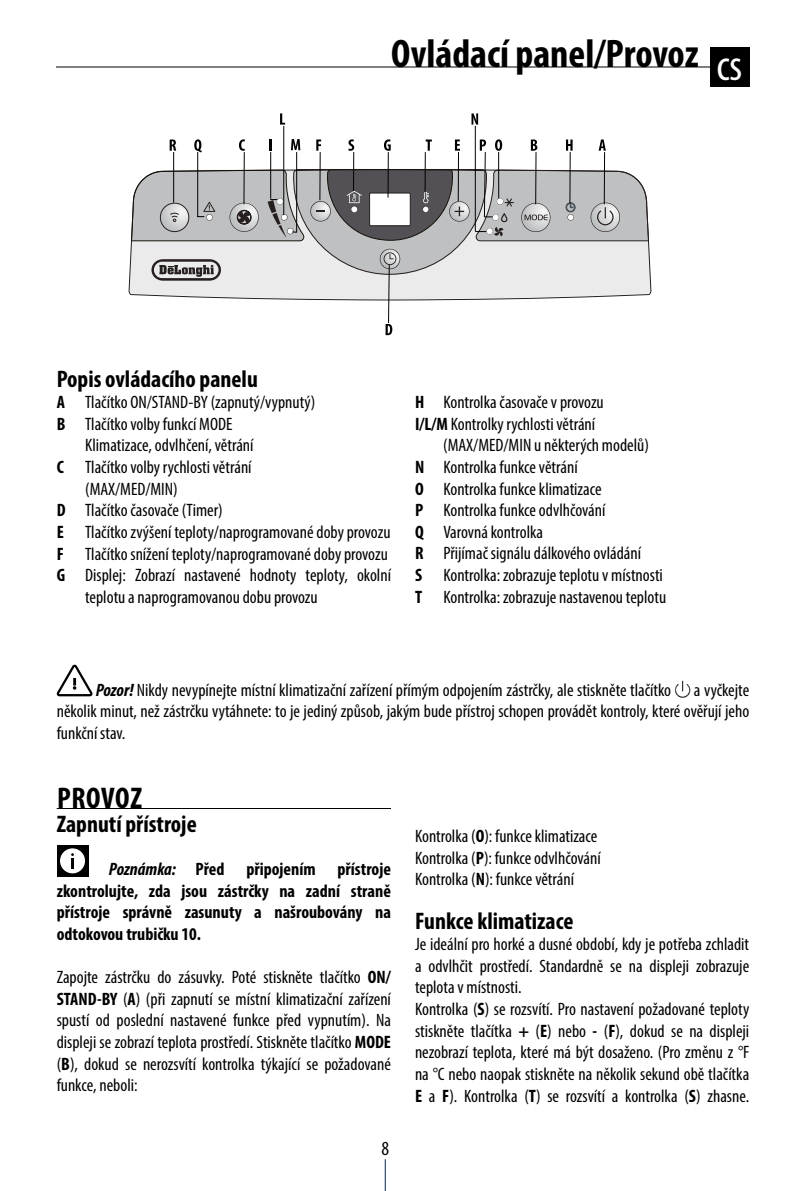
<style>
.page{position:relative;width:806px;height:1191px;background:#fff}
.page>*{position:absolute;margin:0;border:0;box-sizing:border-box;transform-origin:0 0}
.t1{font:condensed 44px "Myriad Pro";color:#fff}
.t2{font:700 condensed 40px "Myriad Pro";color:#000}
.t3{font:700 condensed 30px "Myriad Pro";letter-spacing:.02em;color:#000}
.t4{font:700 condensed 24px "Myriad Pro";color:#000}
.t5{font:condensed 20px "Myriad Pro";color:#000}
.t6{font:condensed 18px/21.6px "Myriad Pro";color:#000;text-align:justify}
.t7{font:700 condensed 18px/21.6px "Myriad Pro";color:#000;text-align:justify}
.s1{font-weight:700}
.s2{font-weight:700;font-style:italic}
.s3{font-style:italic}
</style>
<div class="page">
<hr style="left:384px;top:1159px;width:1px;height:32px;background:#0b2659">
<hr style="left:56px;top:66px;width:658px;height:1px;background:#000">
<div style="left:709px;top:47px;width:40px;height:40px;background:#000"></div>
<hr style="left:283px;top:126px;width:1px;height:89px;background:#000">
<hr style="left:474px;top:126px;width:1px;height:105px;background:#000">
<svg style="left:280px;top:113px;width:5px;height:12px"></svg>
<svg style="left:471px;top:113px;width:7px;height:12px"></svg>
<svg style="left:131px;top:139px;width:517px;height:196px"></svg>
<hr style="left:57px;top:808px;width:334px;height:1px;background:#000">
<div style="left:57px;top:845px;width:31px;height:31px;background:#000"></div>
<div style="left:60px;top:848px;width:25px;height:25px;background:#fff;border-radius:50%"></div>
<svg style="left:71px;top:853px;width:3px;height:15px"></svg>
<svg style="left:57px;top:664px;width:35px;height:32px"></svg>
<svg style="left:674px;top:681px;width:16px;height:17px"></svg>
<h2 class="t2" style="left:391px;top:28px;width:309px">Ovládací panel/Provoz</h2>
<h1 class="t1" style="left:716px;top:39px;width:28px">cs</h1>
<h3 class="t4" style="left:57px;top:364px;width:202px">Popis ovládacího panelu</h3>
<p class="t6" style="left:57px;top:391px;width:260px"><span class="s1">A</span> Tlačítko ON/STAND-BY (zapnutý/vypnutý)</p>
<p class="t6" style="left:57px;top:413px;width:177px"><span class="s1">B</span> Tlačítko volby funkcí MODE</p>
<p class="t6" style="left:85px;top:434px;width:170px">Klimatizace, odvlhčení, větrání</p>
<p class="t6" style="left:57px;top:456px;width:196px"><span class="s1">C</span> Tlačítko volby rychlosti větrání</p>
<p class="t6" style="left:85px;top:478px;width:94px">(MAX/MED/MIN)</p>
<p class="t6" style="left:57px;top:499px;width:167px"><span class="s1">D</span> Tlačítko časovače (Timer)</p>
<p class="t6" style="left:57px;top:521px;width:335px"><span class="s1">E</span> Tlačítko zvýšení teploty/naprogramované doby provozu</p>
<p class="t6" style="left:57px;top:542px;width:332px"><span class="s1">F</span> Tlačítko snížení teploty/naprogramované doby provozu</p>
<p class="t6" style="left:57px;top:564px;width:335px"><span class="s1">G</span> Displej: Zobrazí nastavené hodnoty teploty, okolní</p>
<p class="t6" style="left:85px;top:586px;width:234px">teplotu a naprogramovanou dobu provozu</p>
<p class="t6" style="left:415px;top:391px;width:190px"><span class="s1">H</span> Kontrolka časovače v provozu</p>
<p class="t6" style="left:415px;top:413px;width:181px"><span class="s1">I/L/M</span> Kontrolky rychlosti větrání</p>
<p class="t6" style="left:443px;top:434px;width:207px">(MAX/MED/MIN u některých modelů)</p>
<p class="t6" style="left:415px;top:456px;width:164px"><span class="s1">N</span> Kontrolka funkce větrání</p>
<p class="t6" style="left:415px;top:477px;width:188px"><span class="s1">O</span> Kontrolka funkce klimatizace</p>
<p class="t6" style="left:415px;top:499px;width:192px"><span class="s1">P</span> Kontrolka funkce odvlhčování</p>
<p class="t6" style="left:415px;top:521px;width:129px"><span class="s1">Q</span> Varovná kontrolka</p>
<p class="t6" style="left:415px;top:542px;width:227px"><span class="s1">R</span> Přijímač signálu dálkového ovládání</p>
<p class="t6" style="left:415px;top:564px;width:249px"><span class="s1">S</span> Kontrolka: zobrazuje teplotu v místnosti</p>
<p class="t6" style="left:415px;top:585px;width:252px"><span class="s1">T</span> Kontrolka: zobrazuje nastavenou teplotu</p>
<p class="t6" style="left:57px;top:679px;width:693px;text-indent:636px">a vyčkejte několik minut, než zástrčku vytáhnete: to je jediný způsob, jakým bude přístroj schopen provádět kontroly, které ověřují jeho funkční stav.</p>
<p class="t6" style="left:96px;top:679px;width:576px"><span class="s2">Pozor!</span> Nikdy nevypínejte místní klimatizační zařízení přímým odpojením zástrčky, ale stiskněte tlačítko</p>
<h3 class="t3" style="left:57px;top:779px;width:86px">PROVOZ</h3>
<h3 class="t4" style="left:57px;top:809px;width:141px">Zapnutí přístroje</h3>
<p class="t7" style="left:57px;top:858px;width:335px;text-indent:52px"><span class="s3">Poznámka:</span> Před připojením přístroje zkontrolujte, zda jsou zástrčky na zadní straně přístroje správně zasunuty a našroubovány na odtokovou trubičku 10.</p>
<p class="t6" style="left:57px;top:966px;width:335px">Zapojte zástrčku do zásuvky. Poté stiskněte tlačítko <span class="s1">ON/ STAND-BY</span> (<span class="s1">A</span>) (při zapnutí se místní klimatizační zařízení spustí od poslední nastavené funkce před vypnutím). Na displeji se zobrazí teplota prostředí. Stiskněte tlačítko <span class="s1">MODE </span>(<span class="s1">B</span>), dokud se nerozsvítí kontrolka týkající se požadované funkce, neboli:</p>
<p class="t5" style="left:381px;top:1136px;width:9px">8</p>
<p class="t6" style="left:415px;top:825px;width:187px;text-align:left">Kontrolka (<span class="s1">O</span>): funkce klimatizace<br>Kontrolka (<span class="s1">P</span>): funkce odvlhčování<br>Kontrolka (<span class="s1">N</span>): funkce větrání</p>
<h3 class="t4" style="left:415px;top:905px;width:160px">Funkce klimatizace</h3>
<p class="t6" style="left:415px;top:933px;width:335px;text-align:left">Je ideální pro horké a dusné období, kdy je potřeba zchladit a odvlhčit prostředí. Standardně se na displeji zobrazuje teplota v místnosti.<br>Kontrolka (<span class="s1">S</span>) se rozsvítí. Pro nastavení požadované teploty stiskněte tlačítka <span class="s1">+</span> (<span class="s1">E</span>) nebo <span class="s1">-</span> (<span class="s1">F</span>), dokud se na displeji nezobrazí teplota, které má být dosaženo. (Pro změnu z °F na °C nebo naopak stiskněte na několik sekund obě tlačítka <span class="s1">E</span> a <span class="s1">F</span>). Kontrolka (<span class="s1">T</span>) se rozsvítí a kontrolka (<span class="s1">S</span>) zhasne.</p>
</div>
